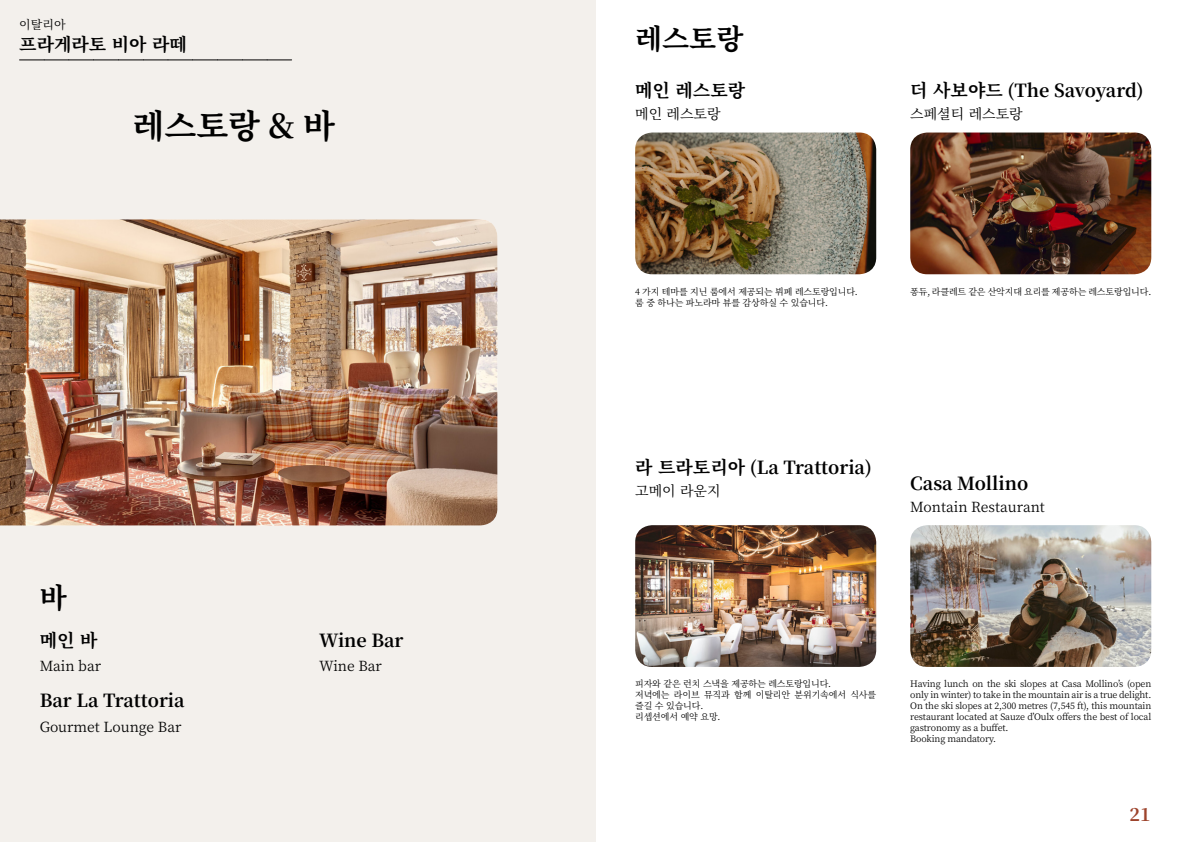
<style>
.page{position:relative;width:1191px;height:842px;background:#fff}
.page>*{position:absolute;margin:0;border:0;box-sizing:border-box;transform-origin:0 0}
.t1{font:700 33px "Noto Serif KR";color:#000}
.t2{font:700 28px "Noto Serif KR";color:#000}
.t3{font:700 18px "Noto Serif KR";color:#000}
.t4{font:700 18px "Noto Serif KR";color:#9d432c}
.t5{font:14px "Noto Serif KR";color:#000}
.t6{font:12px "Noto Serif KR";color:#000}
.t7{font:9px/11px "Noto Serif KR";letter-spacing:-.015em;color:#000}
</style>
<div class="page">
<div style="left:0;top:0;width:595px;height:842px;background:#f3f0ec"></div>
<img style="left:0;top:219px;width:497px;height:306px">
<img style="left:635px;top:133px;width:241px;height:141px">
<img style="left:635px;top:525px;width:241px;height:142px">
<img style="left:910px;top:525px;width:241px;height:142px">
<img style="left:910px;top:133px;width:241px;height:141px">
<svg style="left:20px;top:60px;width:272px;height:1px"></svg>
<h3 class="t6" style="left:19px;top:17px;width:48px">이탈리아</h3>
<h3 class="t3" style="left:19px;top:34px;width:169px">프라게라토 비아 라떼</h3>
<h1 class="t1" style="left:133px;top:107px;width:204px">레스토랑 &amp; 바</h1>
<h2 class="t2" style="left:40px;top:582px;width:29px">바</h2>
<h3 class="t3" style="left:40px;top:630px;width:59px">메인 바</h3>
<h3 class="t5" style="left:40px;top:658px;width:63px">Main bar</h3>
<h3 class="t3" style="left:40px;top:690px;width:146px">Bar La Trattoria</h3>
<h3 class="t5" style="left:40px;top:719px;width:143px">Gourmet Lounge Bar</h3>
<h3 class="t3" style="left:319px;top:630px;width:86px">Wine Bar</h3>
<h3 class="t5" style="left:319px;top:658px;width:64px">Wine Bar</h3>
<h2 class="t2" style="left:635px;top:23px;width:110px">레스토랑</h2>
<h3 class="t3" style="left:635px;top:81px;width:111px">메인 레스토랑</h3>
<h3 class="t5" style="left:635px;top:106px;width:87px">메인 레스토랑</h3>
<h3 class="t3" style="left:910px;top:81px;width:235px">더 사보야드 (The Savoyard)</h3>
<h3 class="t5" style="left:910px;top:106px;width:114px">스페셜티 레스토랑</h3>
<p class="t7" style="left:635px;top:286px;width:224px">4 가지 테마를 지닌 룸에서 제공되는 뷔페 레스토랑입니다. 룸 중 하나는 파노라마 뷰를 감상하실 수 있습니다.</p>
<p class="t7" style="left:910px;top:286px;width:242px">퐁듀, 라클레트 같은 산악지대 요리를 제공하는 레스토랑입니다.</p>
<h3 class="t3" style="left:635px;top:457px;width:238px">라 트라토리아 (La Trattoria)</h3>
<h3 class="t5" style="left:635px;top:483px;width:87px">고메이 라운지</h3>
<h3 class="t3" style="left:910px;top:473px;width:119px">Casa Mollino</h3>
<h3 class="t5" style="left:910px;top:498px;width:136px">Montain Restaurant</h3>
<p class="t7" style="left:635px;top:679px;width:242px">피자와 같은 런치 스낵을 제공하는 레스토랑입니다.<br>저녁에는 라이브 뮤직과 함께 이탈리안 분위기속에서 식사를 즐길 수 있습니다.<br>리셉션에서 예약 요망.</p>
<p class="t7" style="left:910px;top:679px;width:242px">Having lunch on the ski slopes at Casa Mollino’s (open only in winter) to take in the mountain air is a true delight.<br>On the ski slopes at 2,300 metres (7,545 ft), this mountain restaurant located at Sauze d’Oulx offers the best of local gastronomy as a buffet.<br>Booking mandatory.</p>
<h3 class="t4" style="left:1129px;top:804px;width:23px">21</h3>
</div>
